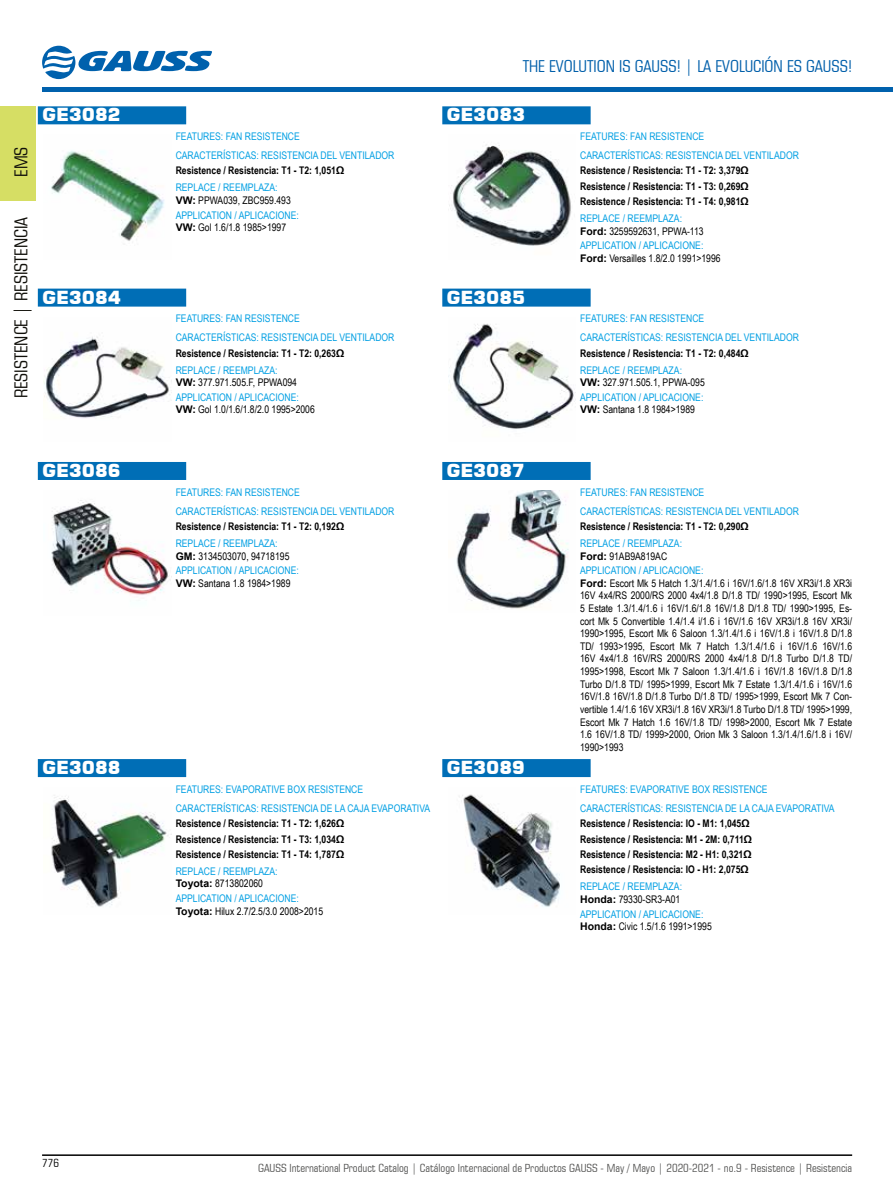
<style>
.page{position:relative;width:893px;height:1191px;background:#fff}
.page>*{position:absolute;margin:0;border:0;box-sizing:border-box;transform-origin:0 0}
.t1{font:18px "Square 721 Blk";letter-spacing:-.01em;color:#fff}
.t2{font:condensed 18px "Square 721 BT";color:#11100a}
.t3{font:condensed 16.5px "Square 721 BT";color:#005faa}
.t4{font:condensed 11.25px "Square 721 BT";color:#575756}
.t5{font:condensed 11.25px "Square 721 BT";color:#000}
.t6{font:10.5px/12.6px "Arial Narrow";color:#000}
.t7{font:10.5px/18.9px "Arial Narrow";color:#009fe3}
.t8{font:700 10.5px/15.5px "Arial Narrow";color:#000;text-align:justify}
.s1{font-family:"Arial";font-weight:700;color:#000}
.s2{color:#000}
.s3{color:#009fe3}
.s4{font-family:"Arial";font-weight:700}
</style>
<div class="page">
<hr style="left:42px;top:1154px;width:810px;height:1px;background:#000">
<div style="left:0;top:106px;width:36px;height:95px;background:#d6de64"></div>
<svg style="left:42px;top:46px;width:170px;height:33px"></svg>
<hr style="left:42px;top:87px;width:851px;height:4px;background:#0061ad">
<div style="left:38px;top:106px;width:148px;height:18px;background:#006eb6"></div>
<img style="left:51px;top:150px;width:113px;height:91px">
<div style="left:442px;top:106px;width:149px;height:18px;background:#006eb6"></div>
<img style="left:449px;top:144px;width:122px;height:102px">
<div style="left:38px;top:288px;width:148px;height:18px;background:#006eb6"></div>
<img style="left:44px;top:337px;width:126px;height:81px">
<div style="left:442px;top:288px;width:149px;height:18px;background:#006eb6"></div>
<img style="left:448px;top:324px;width:128px;height:106px">
<div style="left:38px;top:462px;width:148px;height:18px;background:#006eb6"></div>
<img style="left:51px;top:500px;width:118px;height:95px">
<div style="left:442px;top:462px;width:149px;height:18px;background:#006eb6"></div>
<img style="left:456px;top:490px;width:113px;height:119px">
<div style="left:38px;top:759px;width:148px;height:18px;background:#006eb6"></div>
<img style="left:51px;top:795px;width:118px;height:112px">
<div style="left:442px;top:759px;width:149px;height:18px;background:#006eb6"></div>
<img style="left:459px;top:794px;width:101px;height:113px">
<h1 class="t2" style="left:10px;top:177px;width:32px;rotate:-90deg">EMS</h1>
<h1 class="t1" style="left:42px;top:104px;width:80px">GE3082</h1>
<h1 class="t2" style="left:10px;top:398px;width:183px;rotate:-90deg">RESISTENCE | RESISTENCIA</h1>
<h1 class="t1" style="left:42px;top:286px;width:80px">GE3084</h1>
<h1 class="t1" style="left:42px;top:459px;width:80px">GE3086</h1>
<h1 class="t1" style="left:42px;top:756px;width:80px">GE3088</h1>
<p class="t7" style="left:176px;top:126px;width:220px">FEATURES: FAN RESISTENCE<br>CARACTERÍSTICAS: RESISTENCIA DEL VENTILADOR</p>
<p class="t8" style="left:176px;top:162px;width:170px">Resistence / Resistencia: T1 - T2: 1,051Ω</p>
<p class="t7" style="left:176px;top:181px;width:117px;line-height:12.6px">REPLACE / REEMPLAZA:<br><span class="s1">VW:</span> <span class="s2">PPWA039, ZBC959.493</span></p>
<p class="t7" style="left:176px;top:208px;width:125px;line-height:12.6px">APPLICATION / APLICACIONE:<br><span class="s1">VW:</span> <span class="s2">Gol 1.6/1.8 1985&gt;1997</span></p>
<p class="t7" style="left:176px;top:309px;width:220px">FEATURES: FAN RESISTENCE<br>CARACTERÍSTICAS: RESISTENCIA DEL VENTILADOR</p>
<p class="t8" style="left:176px;top:345px;width:170px">Resistence / Resistencia: T1 - T2: 0,263Ω</p>
<p class="t6" style="left:176px;top:363px;width:123px"><span class="s3">REPLACE / REEMPLAZA:<br></span><span class="s4">VW:</span> 377.971.505.F, PPWA094</p>
<p class="t6" style="left:176px;top:390px;width:141px"><span class="s3">APPLICATION / APLICACIONE:<br></span><span class="s4">VW:</span> Gol 1.0/1.6/1.8/2.0 1995&gt;2006</p>
<h2 class="t3" style="left:523px;top:56px;width:331px">THE EVOLUTION IS GAUSS! | LA EVOLUCIÓN ES GAUSS!</h2>
<h1 class="t1" style="left:447px;top:104px;width:80px">GE3083</h1>
<h1 class="t1" style="left:447px;top:286px;width:80px">GE3085</h1>
<p class="t7" style="left:580px;top:126px;width:220px">FEATURES: FAN RESISTENCE<br>CARACTERÍSTICAS: RESISTENCIA DEL VENTILADOR</p>
<p class="t8" style="left:580px;top:162px;width:170px">Resistence / Resistencia: T1 - T2: 3,379Ω Resistence / Resistencia: T1 - T3: 0,269Ω Resistence / Resistencia: T1 - T4: 0,981Ω</p>
<p class="t6" style="left:580px;top:212px;width:125px"><span class="s3">REPLACE / REEMPLAZA:<br></span><span class="s4">Ford:</span> 3259592631, PPWA-113</p>
<p class="t6" style="left:580px;top:239px;width:142px"><span class="s3">APPLICATION / APLICACIONE:<br></span><span class="s4">Ford:</span> Versailles 1.8/2.0 1991&gt;1996</p>
<p class="t7" style="left:580px;top:309px;width:220px">FEATURES: FAN RESISTENCE<br>CARACTERÍSTICAS: RESISTENCIA DEL VENTILADOR</p>
<p class="t8" style="left:580px;top:345px;width:170px">Resistence / Resistencia: T1 - T2: 0,484Ω</p>
<p class="t6" style="left:580px;top:363px;width:126px"><span class="s3">REPLACE / REEMPLAZA:<br></span><span class="s4">VW:</span> 327.971.505.1, PPWA-095</p>
<p class="t7" style="left:580px;top:390px;width:125px;line-height:12.6px">APPLICATION / APLICACIONE:<br><span class="s1">VW:</span> <span class="s2">Santana 1.8 1984&gt;1989</span></p>
<p class="t7" style="left:176px;top:482px;width:220px">FEATURES: FAN RESISTENCE<br>CARACTERÍSTICAS: RESISTENCIA DEL VENTILADOR</p>
<p class="t8" style="left:176px;top:518px;width:170px">Resistence / Resistencia: T1 - T2: 0,192Ω</p>
<p class="t6" style="left:176px;top:536px;width:115px"><span class="s3">REPLACE / REEMPLAZA:<br></span><span class="s4">GM:</span> 3134503070, 94718195</p>
<p class="t7" style="left:176px;top:564px;width:125px;line-height:12.6px">APPLICATION / APLICACIONE:<br><span class="s1">VW:</span> <span class="s2">Santana 1.8 1984&gt;1989</span></p>
<h1 class="t1" style="left:447px;top:459px;width:80px">GE3087</h1>
<p class="t7" style="left:176px;top:779px;width:256px">FEATURES: EVAPORATIVE BOX RESISTENCE<br>CARACTERÍSTICAS: RESISTENCIA DE LA CAJA EVAPORATIVA</p>
<p class="t8" style="left:176px;top:815px;width:170px">Resistence / Resistencia: T1 - T2: 1,626Ω Resistence / Resistencia: T1 - T3: 1,034Ω Resistence / Resistencia: T1 - T4: 1,787Ω</p>
<p class="t7" style="left:176px;top:864px;width:103px;line-height:12.6px">REPLACE / REEMPLAZA:<br><span class="s1">Toyota:</span> <span class="s2">8713802060</span></p>
<p class="t6" style="left:176px;top:891px;width:149px"><span class="s3">APPLICATION / APLICACIONE:<br></span><span class="s4">Toyota:</span> Hilux 2.7/2.5/3.0 2008&gt;2015</p>
<h1 class="t1" style="left:447px;top:756px;width:80px">GE3089</h1>
<p class="t7" style="left:580px;top:482px;width:220px">FEATURES: FAN RESISTENCE<br>CARACTERÍSTICAS: RESISTENCIA DEL VENTILADOR</p>
<p class="t8" style="left:580px;top:518px;width:170px">Resistence / Resistencia: T1 - T2: 0,290Ω</p>
<p class="t7" style="left:580px;top:536px;width:103px;line-height:12.6px">REPLACE / REEMPLAZA:<br><span class="s1">Ford:</span> <span class="s2">91AB9A819AC</span></p>
<p class="t6" style="left:580px;top:564px;width:274px"><span class="s3">APPLICATION / APLICACIONE:<br></span><span class="s4">Ford:</span> Escort Mk 5 Hatch 1.3/1.4/1.6 i 16V/1.6/1.8 16V XR3i/1.8 XR3i 16V 4x4/RS 2000/RS 2000 4x4/1.8 D/1.8 TD/ 1990&gt;1995, Escort Mk 5 Estate 1.3/1.4/1.6 i 16V/1.6/1.8 16V/1.8 D/1.8 TD/ 1990&gt;1995, Es&shy;cort Mk 5 Convertible 1.4/1.4 i/1.6 i 16V/1.6 16V XR3i/1.8 16V XR3i/ 1990&gt;1995, Escort Mk 6 Saloon 1.3/1.4/1.6 i 16V/1.8 i 16V/1.8 D/1.8<br>TD/ 1993&gt;1995, Escort Mk 7 Hatch 1.3/1.4/1.6 i 16V/1.6 16V/1.6<br>16V 4x4/1.8 16V/RS 2000/RS 2000 4x4/1.8 D/1.8 Turbo D/1.8 TD/ 1995&gt;1998, Escort Mk 7 Saloon 1.3/1.4/1.6 i 16V/1.8 16V/1.8 D/1.8<br>Turbo D/1.8 TD/ 1995&gt;1999, Escort Mk 7 Estate 1.3/1.4/1.6 i 16V/1.6<br>16V/1.8 16V/1.8 D/1.8 Turbo D/1.8 TD/ 1995&gt;1999, Escort Mk 7 Con&shy;vertible 1.4/1.6 16V XR3i/1.8 16V XR3i/1.8 Turbo D/1.8 TD/ 1995&gt;1999, Escort Mk 7 Hatch 1.6 16V/1.8 TD/ 1998&gt;2000, Escort Mk 7 Estate 1.6 16V/1.8 TD/ 1999&gt;2000, Orion Mk 3 Saloon 1.3/1.4/1.6/1.8 i 16V/ 1990&gt;1993</p>
<p class="t7" style="left:580px;top:779px;width:256px">FEATURES: EVAPORATIVE BOX RESISTENCE<br>CARACTERÍSTICAS: RESISTENCIA DE LA CAJA EVAPORATIVA</p>
<p class="t8" style="left:580px;top:815px;width:173px;text-align:left">Resistence / Resistencia: IO - M1: 1,045Ω Resistence / Resistencia: M1 - 2M: 0,711Ω Resistence / Resistencia: M2 - H1: 0,321Ω Resistence / Resistencia: IO - H1: 2,075Ω</p>
<p class="t7" style="left:580px;top:879px;width:103px;line-height:12.6px">REPLACE / REEMPLAZA:<br><span class="s1">Honda:</span> <span class="s2">79330-SR3-A01</span></p>
<p class="t7" style="left:580px;top:907px;width:133px;line-height:12.6px">APPLICATION / APLICACIONE:<br><span class="s1">Honda:</span> <span class="s2">Civic 1.5/1.6 1991&gt;1995</span></p>
<p class="t5" style="left:42px;top:1156px;width:18px">776</p>
<p class="t4" style="left:258px;top:1161px;width:596px">GAUSS International Product Catalog | Catálogo Internacional de Productos GAUSS - May / Mayo | 2020-2021 - no.9 - Resistence | Resistencia</p>
</div>
